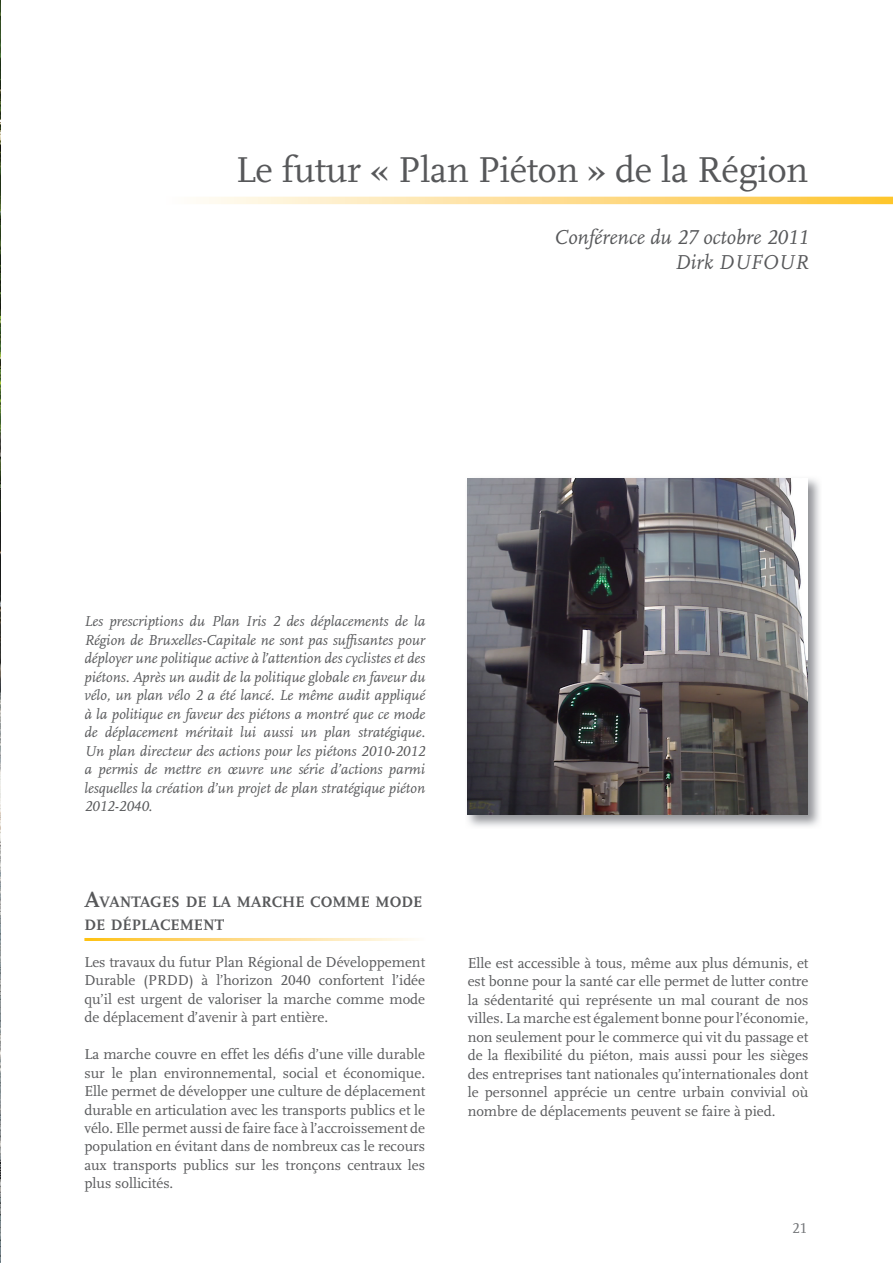
<style>
.page{position:relative;width:893px;height:1263px;background:#fff}
.page>*{position:absolute;margin:0;border:0;box-sizing:border-box;transform-origin:0 0}
.t1{font:37.5px "Scala LF";letter-spacing:-.005em;color:#57585a}
.t2{font:italic 21px/25.2px "Scala LF";color:#57585a;text-align:right}
.t3{font:700 15.75px/22.5px "Scala LF";color:#57585a}
.t4{font:15px/18.5px "Scala LF";color:#57585a;text-align:justify}
.t5{font:italic 15px/18.5px "Scala LF";color:#57585a;text-align:justify}
.t6{font:15px "Scala LF";color:#76787b}
.s1{font-size:22.5px}
</style>
<div class="page">
<svg style="left:196px;top:197px;width:697px;height:7px;background:#fede93"></svg>
<img style="left:467px;top:478px;width:353px;height:349px">
<img style="left:468px;top:478px;width:339px;height:336px">
<img style="left:0;top:1px;width:1px;height:1261px">
<h1 class="t1" style="left:236px;top:150px;width:574px">Le futur « Plan Piéton » de la Région</h1>
<h2 class="t2" style="left:554px;top:225px;width:256px">Conférence du 27 octobre 2011<br>Dirk DUFOUR</h2>
<p class="t5" style="left:84px;top:612px;width:342px">Les prescriptions du Plan Iris 2 des déplacements de la Région de Bruxelles-Capitale ne sont pas suffisantes pour déployer une politique active à l’attention des cyclistes et des piétons. Après un audit de la politique globale en faveur du vélo, un plan vélo 2 a été lancé. Le même audit appliqué à la politique en faveur des piétons a montré que ce mode de déplacement méritait lui aussi un plan stratégique.<br>Un plan directeur des actions pour les piétons 2010-2012 a permis de mettre en œuvre une série d’actions parmi lesquelles la création d’un projet de plan stratégique piéton 2012-2040.</p>
<p class="t3" style="left:84px;top:891px;width:339px"><span class="s1">A</span>VANTAGES DE LA MARCHE COMME MODE<br>DE DÉPLACEMENT</p>
<p class="t4" style="left:84px;top:952px;width:342px">Les travaux du futur Plan Régional de Développement Durable (PRDD) à l’horizon 2040 confortent l’idée qu’il est urgent de valoriser la marche comme mode de déplacement d’avenir à part entière.</p>
<p class="t4" style="left:84px;top:1045px;width:342px">La marche couvre en effet les défis d’une ville durable sur le plan environnemental, social et économique.<br>Elle permet de développer une culture de déplacement durable en articulation avec les transports publics et le vélo. Elle permet aussi de faire face à l’accroissement de population en évitant dans de nombreux cas le recours aux transports publics sur les tronçons centraux les plus sollicités.</p>
<p class="t4" style="left:468px;top:953px;width:342px">Elle est accessible à tous, même aux plus démunis, et est bonne pour la santé car elle permet de lutter contre la sédentarité qui représente un mal courant de nos villes. La marche est également bonne pour l’économie, non seulement pour le commerce qui vit du passage et de la flexibilité du piéton, mais aussi pour les sièges des entreprises tant nationales qu’internationales dont le personnel apprécie un centre urbain convivial où nombre de déplacements peuvent se faire à pied.</p>
<p class="t6" style="left:792px;top:1219px;width:16px">21</p>
</div>
